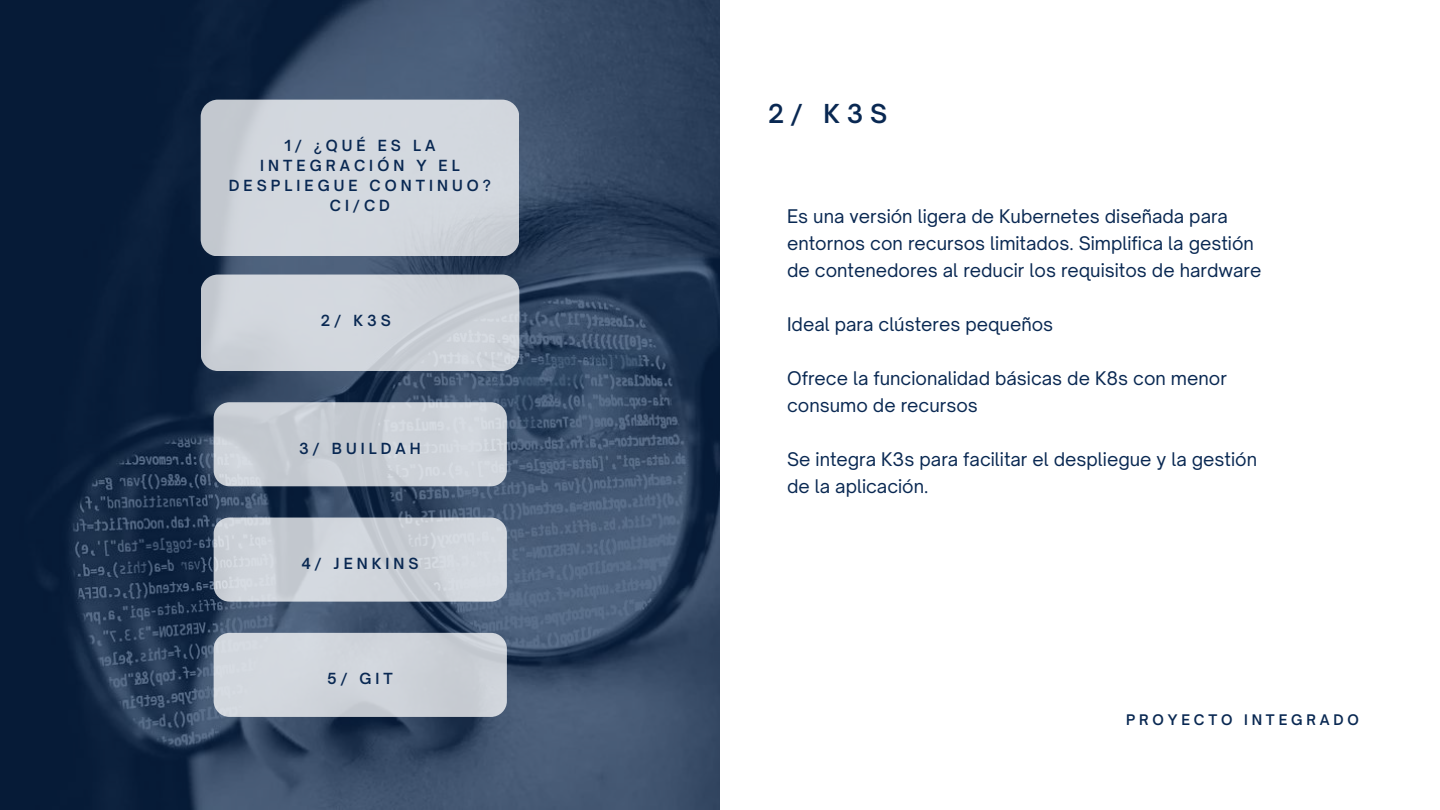
<style>
.page{position:relative;width:1440px;height:810px;background:#fff}
.page>*{position:absolute;margin:0;border:0;box-sizing:border-box;transform-origin:0 0}
.t1{font:600 25px "Open Sauce One";color:#092852}
.t2{font:18px/27px "Open Sauce One";color:#092852}
.t3{font:600 14.7px/20.1px "Open Sauce One";letter-spacing:.275em;color:#092852;text-align:center}
.t4{font:600 14px "Open Sauce One";letter-spacing:.275em;color:#092852}
</style>
<div class="page">
<svg style="left:0;top:0;width:720px;height:810px;background:#263b56"></svg>
<div style="left:201px;top:100px;width:318px;height:156px;background:linear-gradient(to right,#cdd2d9,#d4d9df);border-radius:17px"></div>
<div style="left:201px;top:275px;width:318px;height:96px;background:#d0d5db;border-radius:17px"></div>
<div style="left:214px;top:402px;width:293px;height:84px;background:#ccd1d8;border-radius:16px"></div>
<div style="left:214px;top:518px;width:293px;height:84px;background:linear-gradient(to right,#cbd0d7,#d0d5dc);border-radius:16px"></div>
<div style="left:214px;top:633px;width:293px;height:84px;background:#d0d5db;border-radius:16px"></div>
<p class="t3" style="left:229px;top:135px;width:264px">1/ ¿QUÉ ES LA<br>INTEGRACIÓN Y EL<br>DESPLIEGUE CONTINUO?<br>CI/CD</p>
<p class="t3" style="left:321px;top:310px;width:72px">2/ K3S</p>
<p class="t3" style="left:299px;top:438px;width:123px">3/ BUILDAH</p>
<p class="t3" style="left:301px;top:553px;width:119px">4/ JENKINS</p>
<p class="t3" style="left:327px;top:668px;width:67px">5/ GIT</p>
<h1 class="t1" style="left:768px;top:98px;width:121px">2/ K3S</h1>
<p class="t2" style="left:787px;top:202px;width:476px">Es una versión ligera de Kubernetes diseñada para entornos con recursos limitados. Simplifica la gestión de contenedores al reducir los requisitos de hardware</p>
<p class="t2" style="left:787px;top:310px;width:268px">Ideal para clústeres pequeños</p>
<p class="t2" style="left:787px;top:364px;width:441px">Ofrece la funcionalidad básicas de K8s con menor consumo de recursos</p>
<p class="t2" style="left:787px;top:445px;width:471px">Se integra K3s para facilitar el despliegue y la gestión de la aplicación.</p>
<p class="t4" style="left:1126px;top:711px;width:234px">PROYECTO INTEGRADO</p>
</div>
